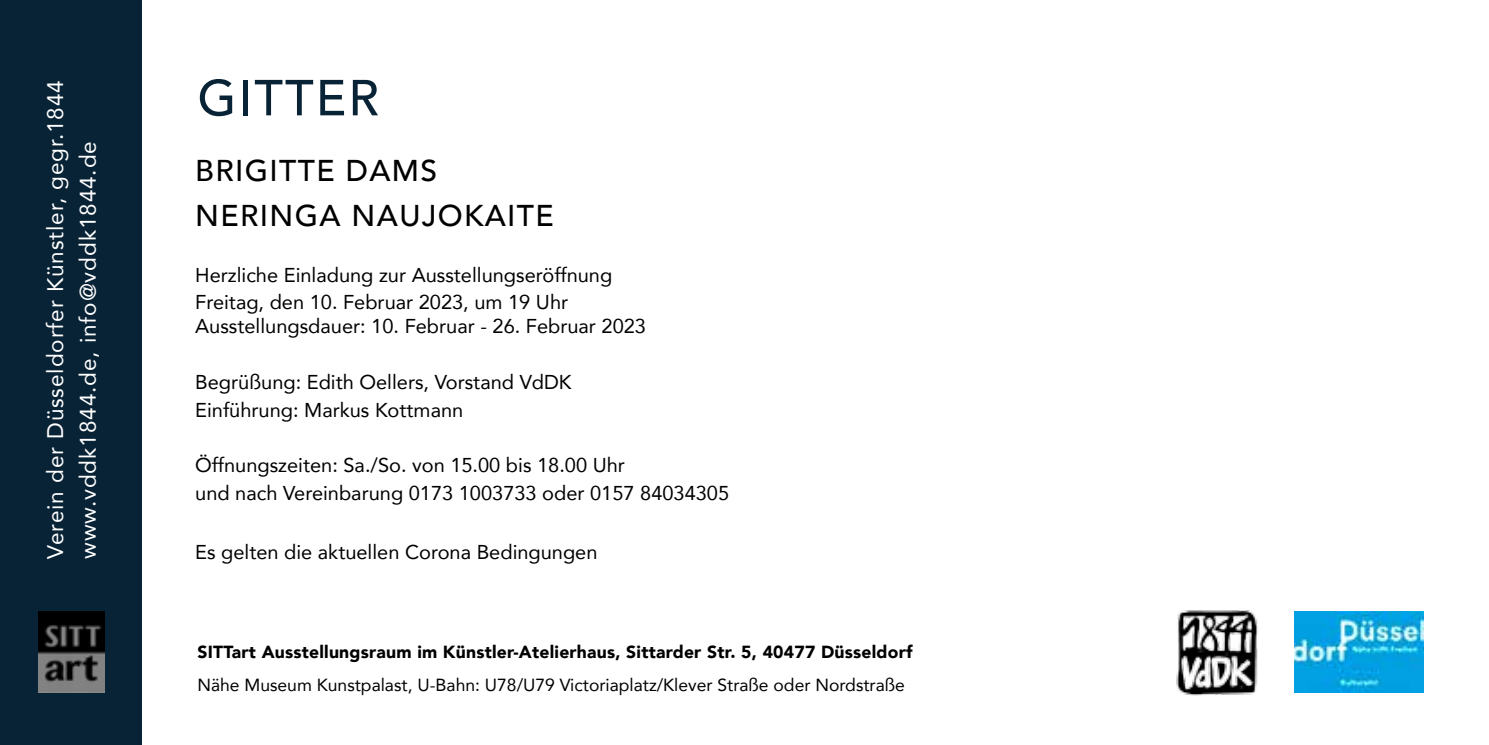
<style>
.page{position:relative;width:1489px;height:745px;background:#fff}
.page>*{position:absolute;margin:0;border:0;box-sizing:border-box;transform-origin:0 0}
.t1{font:500 50px "Avenir";letter-spacing:.04em;color:#092336}
.t2{font:500 30px "Avenir";color:#000}
.t3{font:22.5px/32.5px "Avenir";letter-spacing:.04em;color:#fff}
.t4{font:20px/27.5px "Avenir";color:#000}
.t5{font:900 17.5px "Avenir";letter-spacing:.015em;color:#000}
.t6{font:17.5px "Avenir";color:#000}
</style>
<div class="page">
<div style="left:0;top:0;width:142px;height:744px;background:#092336"></div>
<img style="left:38px;top:611px;width:66px;height:81px">
<img style="left:1294px;top:611px;width:129px;height:81px">
<img style="left:1176px;top:610px;width:82px;height:85px">
<p class="t3" style="left:39px;top:558px;width:479px;rotate:-90deg">Verein der Düsseldorfer Künstler, gegr.1844 www.vddk1844.de, info@vddk1844.de</p>
<h1 class="t1" style="left:197px;top:55px;width:183px">GITTER</h1>
<h2 class="t2" style="left:195px;top:144px;width:38px">BRIGITTE</h2>
<h2 class="t2" style="left:346px;top:144px;width:23px">DAMS</h2>
<h2 class="t2" style="left:195px;top:189px;width:22px">NERINGA</h2>
<h2 class="t2" style="left:351px;top:189px;width:21px">NAUJOKAITE</h2>
<p class="t4" style="left:195px;top:260px;width:418px">Herzliche Einladung zur Ausstellungseröffnung<br>Freitag, den 10. Februar 2023, um 19 Uhr</p>
<p class="t4" style="left:195px;top:312px;width:452px">Ausstellungsdauer: 10. Februar - 26. Februar 2023</p>
<p class="t4" style="left:195px;top:367px;width:378px">Begrüßung: Edith Oellers, Vorstand VdDK<br>Einführung: Markus Kottmann</p>
<p class="t4" style="left:195px;top:450px;width:535px">Öffnungszeiten: Sa./So. von 15.00 bis 18.00 Uhr<br>und nach Vereinbarung 0173 1003733 oder 0157 84034305</p>
<p class="t4" style="left:195px;top:537px;width:404px">Es gelten die aktuellen Corona Bedingungen</p>
<p class="t5" style="left:197px;top:636px;width:716px">SITTart Ausstellungsraum im Künstler-Atelierhaus, Sittarder Str. 5, 40477 Düsseldorf</p>
<p class="t6" style="left:197px;top:670px;width:709px">Nähe Museum Kunstpalast, U-Bahn: U78/U79 Victoriaplatz/Klever Straße oder Nordstraße</p>
</div>
